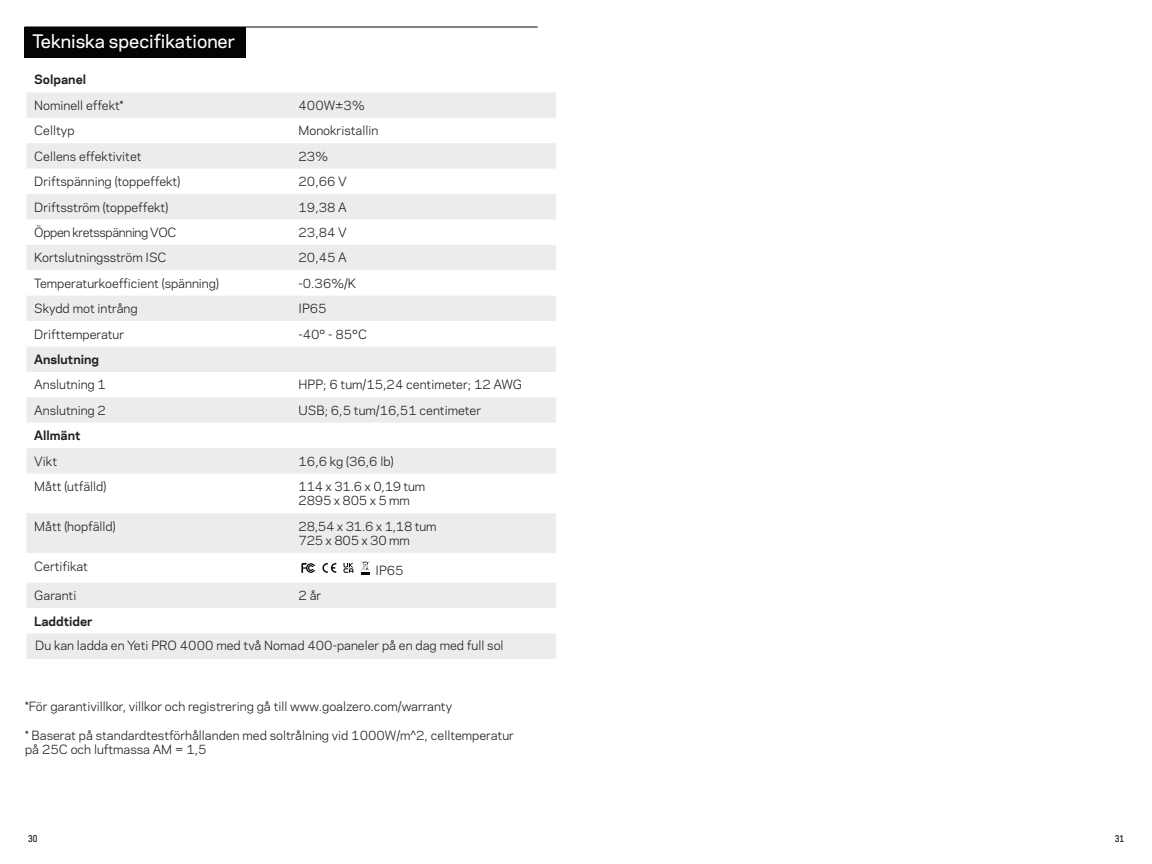
<style>
.page{position:relative;width:1152px;height:864px;background:#fff}
.page>*{position:absolute;margin:0;border:0;box-sizing:border-box;transform-origin:0 0}
.t1{font:500 17.6px "Galaxie Polaris";color:#fff}
.Main_Text{font:12px/14.4px "Galaxie Polaris";color:#231f20}
.Main_Text-2{font:12px "Galaxie Polaris";letter-spacing:-.02em;color:#231f20}
.Main_Text-3{font:700 12px "Galaxie Polaris";color:#231f20}
.Main_Text-4{font:12px "Galaxie Polaris";letter-spacing:-.03em;color:#231f20}
.t2{font:500 9px "Galaxie Polaris Condensed";color:#231f20}
</style>
<div class="page">
<svg style="left:26px;top:92px;width:530px;height:567px;fill:#eeeef0"></svg>
<svg style="left:344px;top:563px;width:9px;height:10px"></svg>
<svg style="left:361px;top:561px;width:9px;height:14px"></svg>
<svg style="left:322px;top:563px;width:14px;height:10px"></svg>
<svg style="left:301px;top:563px;width:14px;height:10px"></svg>
<div style="left:24px;top:27px;width:222px;height:31px;background:#040503"></div>
<hr style="left:25px;top:26px;width:513px;height:2px;background:#040503">
<p class="t1" style="left:32px;top:28px;width:204px">Tekniska specifikationer</p>
<p class="Main_Text-3" style="left:34px;top:71px;width:53px">Solpanel</p>
<p class="Main_Text" style="left:34px;top:97px;width:91px">Nominell effekt*</p>
<p class="Main_Text" style="left:299px;top:97px;width:68px">400W±3%</p>
<p class="Main_Text" style="left:34px;top:123px;width:42px">Celltyp</p>
<p class="Main_Text" style="left:299px;top:123px;width:81px">Monokristallin</p>
<p class="Main_Text" style="left:34px;top:148px;width:109px">Cellens effektivitet</p>
<p class="Main_Text" style="left:299px;top:148px;width:31px">23%</p>
<p class="Main_Text" style="left:34px;top:174px;width:147px">Driftspänning (toppeffekt)</p>
<p class="Main_Text" style="left:299px;top:174px;width:50px">20,66 V</p>
<p class="Main_Text" style="left:34px;top:199px;width:135px">Driftsström (toppeffekt)</p>
<p class="Main_Text" style="left:299px;top:199px;width:50px">19,38 A</p>
<p class="Main_Text-4" style="left:34px;top:223px;width:144px">Öppen kretsspänning VOC</p>
<p class="Main_Text" style="left:299px;top:224px;width:50px">23,84 V</p>
<p class="Main_Text" style="left:34px;top:250px;width:134px">Kortslutningsström ISC</p>
<p class="Main_Text" style="left:299px;top:250px;width:50px">20,45 A</p>
<p class="Main_Text" style="left:34px;top:275px;width:186px">Temperaturkoefficient (spänning)</p>
<p class="Main_Text" style="left:299px;top:275px;width:59px">-0.36%/K</p>
<p class="Main_Text" style="left:34px;top:301px;width:105px">Skydd mot intrång</p>
<p class="Main_Text" style="left:299px;top:301px;width:30px">IP65</p>
<p class="Main_Text" style="left:34px;top:326px;width:91px">Drifttemperatur</p>
<p class="Main_Text" style="left:299px;top:326px;width:70px">-40° - 85°C</p>
<p class="Main_Text-3" style="left:34px;top:350px;width:66px">Anslutning</p>
<p class="Main_Text" style="left:34px;top:377px;width:73px">Anslutning 1</p>
<p class="Main_Text" style="left:299px;top:377px;width:225px">HPP; 6 tum/15,24 centimeter; 12 AWG</p>
<p class="Main_Text" style="left:34px;top:402px;width:73px">Anslutning 2</p>
<p class="Main_Text" style="left:299px;top:402px;width:184px">USB; 6,5 tum/16,51 centimeter</p>
<p class="Main_Text-3" style="left:34px;top:427px;width:48px">Allmänt</p>
<p class="Main_Text" style="left:34px;top:453px;width:24px">Vikt</p>
<p class="Main_Text" style="left:299px;top:453px;width:97px">16,6 kg (36,6 lb)</p>
<p class="Main_Text" style="left:34px;top:479px;width:74px">Mått (utfälld)</p>
<p class="Main_Text-2" style="left:299px;top:477px;width:128px">114 x 31.6 x 0,19 tum</p>
<p class="Main_Text-2" style="left:299px;top:492px;width:113px">2895 x 805 x 5 mm</p>
<p class="Main_Text" style="left:34px;top:518px;width:83px">Mått (hopfälld)</p>
<p class="Main_Text-2" style="left:299px;top:517px;width:139px">28,54 x 31.6 x 1,18 tum</p>
<p class="Main_Text-2" style="left:299px;top:532px;width:113px">725 x 805 x 30 mm</p>
<p class="Main_Text" style="left:34px;top:558px;width:55px">Certifikat</p>
<p class="Main_Text" style="left:376px;top:562px;width:30px">IP65</p>
<p class="Main_Text" style="left:34px;top:588px;width:44px">Garanti</p>
<p class="Main_Text" style="left:299px;top:588px;width:24px">2 år</p>
<p class="Main_Text-3" style="left:34px;top:612px;width:60px">Laddtider</p>
<p class="Main_Text" style="left:35px;top:637px;width:470px">Du kan ladda en Yeti PRO 4000 med två Nomad 400-paneler på en dag med full sol</p>
<p class="Main_Text" style="left:25px;top:699px;width:429px">*För garantivillkor, villkor och registrering gå till www.goalzero.com/warranty</p>
<p class="Main_Text" style="left:25px;top:727px;width:490px">* Baserat på standardtestförhållanden med soltrålning vid 1000W/m^2, celltemperatur på 25C och luftmassa AM = 1,5</p>
<p class="t2" style="left:28px;top:832px;width:11px">30</p>
<p class="t2" style="left:1115px;top:832px;width:11px">31</p>
</div>
